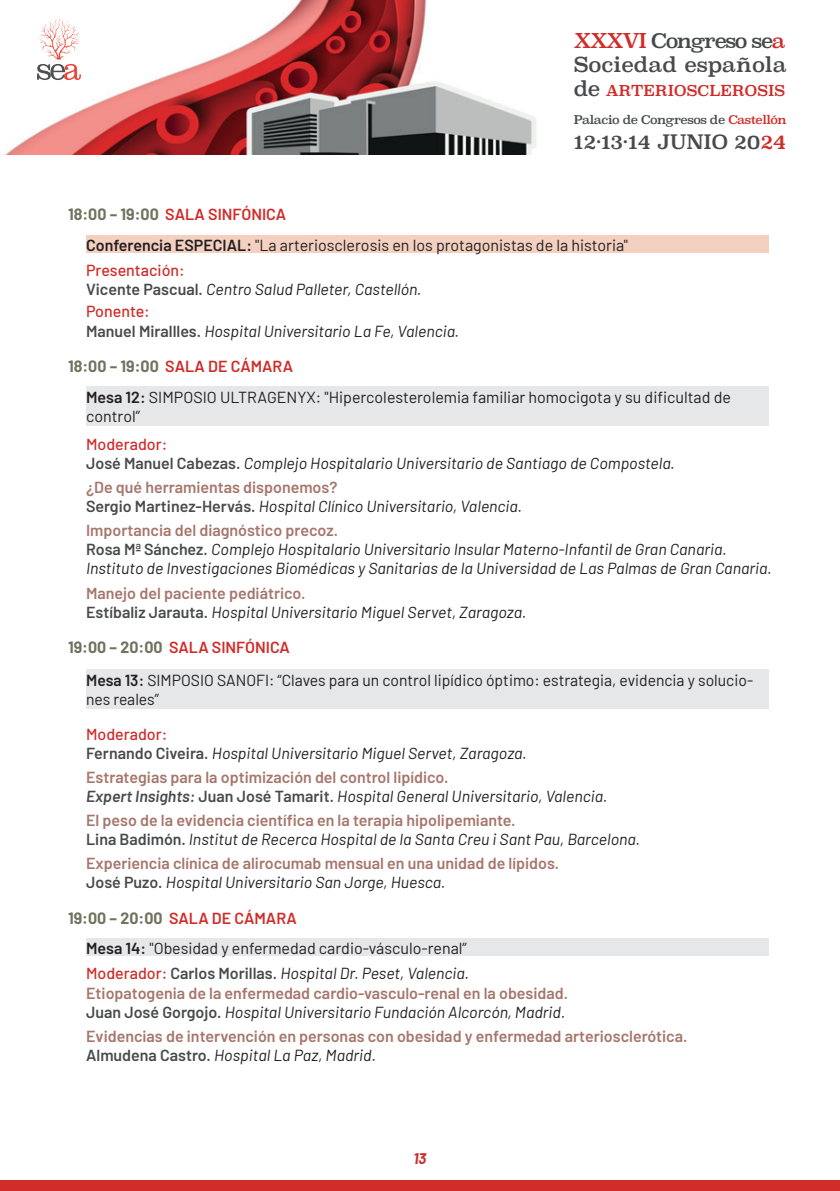
<style>
.page{position:relative;width:840px;height:1191px;background:#fff}
.page>*{position:absolute;margin:0;border:0;box-sizing:border-box;transform-origin:0 0}
.t1{font:20.6px "Superclarendon";color:#484b4c}
.t2{font:20px "Superclarendon";letter-spacing:-.07em;color:#46494a}
.t3{font:19.4px "Superclarendon";letter-spacing:-.01em;color:#484b4c}
.t4{font:italic 16px/19.2px "Barlow";color:#231f20}
.t5{font:600 16px/19.2px "Barlow";color:#a6766c}
.t6{font:16px/19.2px "Barlow";color:#231f20}
.t7{font:600 16px "Barlow";color:#d02c29}
.t8{font:italic 700 15px "Barlow";color:#d02c29}
.t9{font:14.8px "Superclarendon";letter-spacing:.01em;color:#d02c29}
.t10{font:11.8px "Superclarendon";letter-spacing:-.04em;color:#484b4c}
.s1{color:#d02c29}
.s2{font-size:20.6px;color:#484b4c}
.s3{font-weight:700;color:#71725f}
.s4{font-weight:600}
.s5{font-weight:500;font-style:normal;color:#d02c29}
.s6{font-weight:600;font-style:normal;color:#484b4c}
.s7{font-weight:600;font-style:normal;color:#a6766c}
.s8{font-style:italic;color:#484b4c}
.s9{color:#484b4c}
.s10{font-weight:400;font-style:italic;color:#231f20}
</style>
<div class="page">
<div style="left:0;top:1179px;width:839px;height:12px;background:#d02c29"></div>
<img style="left:6px;top:0;width:530px;height:154px">
<svg style="left:37px;top:18px;width:44px;height:62px"></svg>
<div style="left:86px;top:235px;width:681px;height:18px;background:#f4d0c0"></div>
<div style="left:86px;top:386px;width:681px;height:40px;background:#e6e7e9"></div>
<div style="left:86px;top:669px;width:681px;height:40px;background:#e6e7e9"></div>
<div style="left:86px;top:938px;width:681px;height:18px;background:#e6e7e9"></div>
<p class="t2" style="left:573px;top:27px;width:213px"><span class="s1">XXXVI</span> Congreso se<span class="s1">a</span></p>
<p class="t1" style="left:573px;top:51px;width:214px">Sociedad española</p>
<p class="t9" style="left:573px;top:81px;width:212px"><span class="s2">de</span> ARTERIOSCLEROSIS</p>
<p class="t10" style="left:573px;top:112px;width:214px">Palacio de Congresos de <span class="s1">Castellón</span></p>
<p class="t3" style="left:573px;top:129px;width:213px">12·13·14 JUNIO 20<span class="s1">24</span></p>
<p class="t7" style="left:68px;top:203px;width:219px"><span class="s3">18:00 – 19:00</span> SALA SINFÓNICA</p>
<p class="t6" style="left:86px;top:235px;width:543px"><span class="s4">Conferencia ESPECIAL:</span> "La arteriosclerosis en los protagonistas de la historia"</p>
<p class="t4" style="left:86px;top:259px;width:337px"><span class="s5">Presentación:<br></span><span class="s6">Vicente Pascual.</span> Centro Salud Palleter, Castellón.</p>
<p class="t4" style="left:86px;top:301px;width:374px"><span class="s5">Ponente:<br></span><span class="s6">Manuel Mirallles.</span> Hospital Universitario La Fe, Valencia.</p>
<p class="t7" style="left:68px;top:354px;width:226px"><span class="s3">18:00 – 19:00</span> SALA DE CÁMARA</p>
<p class="t6" style="left:86px;top:386px;width:646px"><span class="s4">Mesa 12:</span> SIMPOSIO ULTRAGENYX: "Hipercolesterolemia familiar homocigota y su dificultad de control”</p>
<p class="t4" style="left:86px;top:433px;width:590px"><span class="s5">Moderador:<br></span><span class="s6">José Manuel Cabezas.</span> Complejo Hospitalario Universitario de Santiago de Compostela.</p>
<p class="t4" style="left:86px;top:476px;width:437px"><span class="s7">¿De qué herramientas disponemos?<br></span><span class="s6">Sergio Martinez-Hervás.</span> Hospital Clínico Universitario, Valencia.</p>
<p class="t4" style="left:86px;top:519px;width:686px"><span class="s7">Importancia del diagnóstico precoz.<br></span><span class="s6">Rosa Mª Sánchez.</span> Complejo Hospitalario Universitario Insular Materno-Infantil de Gran Canaria.<br>Instituto de Investigaciones Biomédicas y Sanitarias de la Universidad de Las Palmas de Gran Canaria.</p>
<p class="t4" style="left:86px;top:582px;width:441px"><span class="s7">Manejo del paciente pediátrico.<br></span><span class="s6">Estíbaliz Jarauta.</span> Hospital Universitario Miguel Servet, Zaragoza.</p>
<p class="t7" style="left:68px;top:635px;width:223px"><span class="s3">19:00 – 20:00</span> SALA SINFÓNICA</p>
<p class="t6" style="left:86px;top:669px;width:668px"><span class="s4">Mesa 13:</span> SIMPOSIO SANOFI: “Claves para un control lipídico óptimo: estrategia, evidencia y solucio&shy;nes reales”</p>
<p class="t4" style="left:86px;top:723px;width:442px"><span class="s5">Moderador:<br></span><span class="s6">Fernando Civeira.</span> Hospital Universitario Miguel Servet, Zaragoza.</p>
<p class="t5" style="left:86px;top:766px;width:522px">Estrategias para la optimización del control lipídico.<br><span class="s8">Expert Insights:</span> <span class="s9">Juan José Tamarit.</span> <span class="s10">Hospital General Universitario, Valencia.</span></p>
<p class="t4" style="left:86px;top:809px;width:555px"><span class="s7">El peso de la evidencia científica en la terapia hipolipemiante.<br></span><span class="s6">Lina Badimón.</span> Institut de Recerca Hospital de la Santa Creu i Sant Pau, Barcelona.</p>
<p class="t5" style="left:86px;top:852px;width:474px">Experiencia clínica de alirocumab mensual en una unidad de lípidos.<br><span class="s9">José Puzo.</span> <span class="s10">Hospital Universitario San Jorge, Huesca.</span></p>
<p class="t7" style="left:68px;top:906px;width:230px"><span class="s3">19:00 – 20:00</span> SALA DE CÁMARA</p>
<p class="t6" style="left:86px;top:937px;width:382px"><span class="s4">Mesa 14:</span> "Obesidad y enfermedad cardio-vásculo-renal”</p>
<p class="t4" style="left:86px;top:962px;width:483px"><span class="s5">Moderador:</span> <span class="s6">Carlos Morillas.</span> Hospital Dr. Peset, Valencia.<br><span class="s7">Etiopatogenia de la enfermedad cardio-vasculo-renal en la obesidad.<br></span><span class="s6">Juan José Gorgojo.</span> Hospital Universitario Fundación Alcorcón, Madrid.</p>
<p class="t5" style="left:86px;top:1025px;width:602px">Evidencias de intervención en personas con obesidad y enfermedad arteriosclerótica.<br><span class="s9">Almudena Castro.</span> <span class="s10">Hospital La Paz, Madrid.</span></p>
<p class="t8" style="left:413px;top:1147px;width:14px">13</p>
</div>
